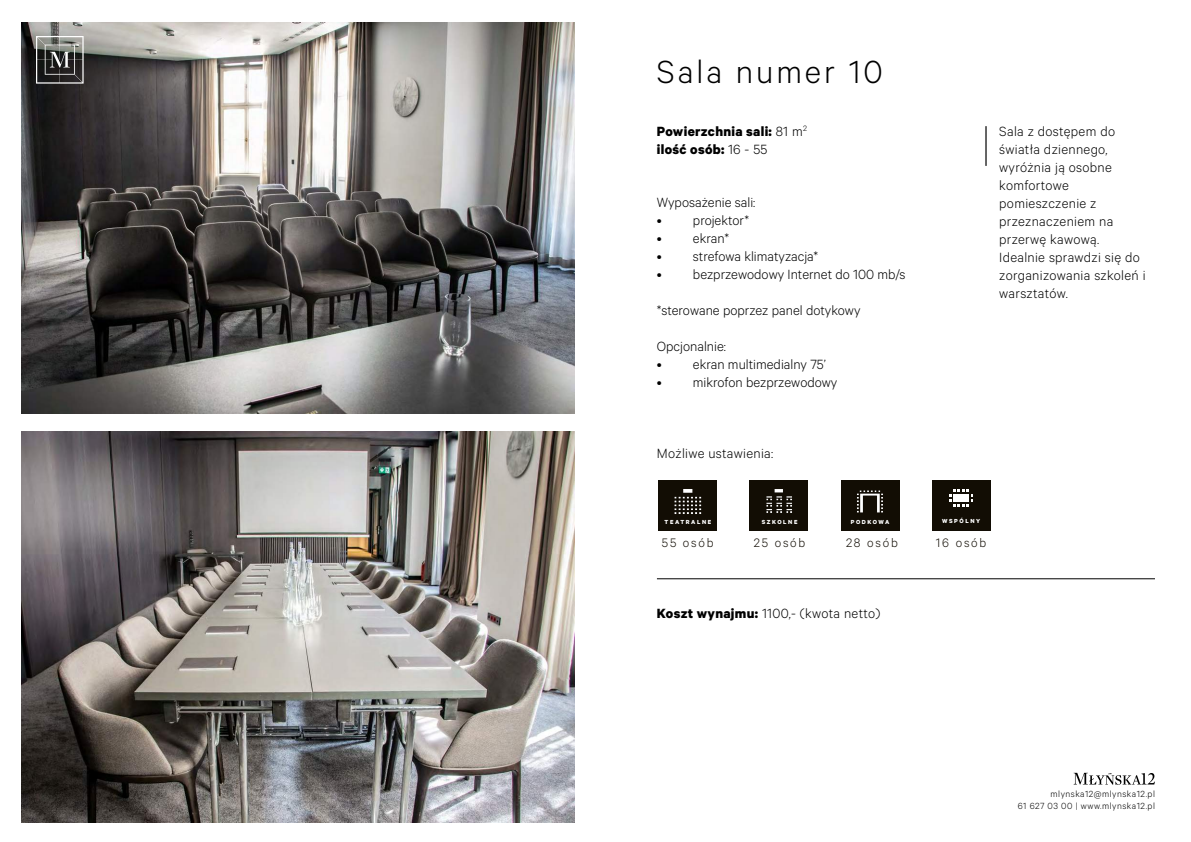
<style>
.page{position:relative;width:1191px;height:842px;background:#fff}
.page>*{position:absolute;margin:0;border:0;box-sizing:border-box;transform-origin:0 0}
.t1{font:300 36px "Calibre";letter-spacing:.08em;color:#000}
.t2{font:300 15px/18px "Calibre";letter-spacing:.015em;color:#000}
.t3{font:700 15px/18px "Calibre";letter-spacing:.02em;color:#000}
.t4{font:300 13.8px "Calibre";letter-spacing:.13em;color:#120d04}
.t5{font:300 10px/12px "Calibre";letter-spacing:.05em;color:#000;text-align:right}
.t6{font:700 6.6px "Calibre";letter-spacing:.24em;color:#fff}
.s1{font-weight:300}
.s2{font-weight:700}
</style>
<div class="page">
<svg style="left:1073px;top:773px;width:82px;height:12px"></svg>
<img style="left:21px;top:432px;width:553px;height:390px">
<img style="left:21px;top:23px;width:553px;height:390px">
<hr style="left:985px;top:126px;width:1px;height:40px;background:#000">
<hr style="left:657px;top:578px;width:498px;height:1px;background:#000">
<div style="left:658px;top:480px;width:58px;height:50px;background:#120d04"></div>
<div style="left:749px;top:480px;width:58px;height:50px;background:#120d04"></div>
<div style="left:841px;top:480px;width:58px;height:50px;background:#120d04"></div>
<div style="left:932px;top:480px;width:58px;height:50px;background:#120d04"></div>
<img style="left:674px;top:489px;width:28px;height:25px">
<img style="left:766px;top:489px;width:26px;height:24px">
<img style="left:857px;top:490px;width:26px;height:23px">
<svg style="left:949px;top:489px;width:23px;height:18px"></svg>
<svg style="left:36px;top:36px;width:48px;height:48px"></svg>
<h1 class="t1" style="left:657px;top:51px;width:227px">Sala numer 10</h1>
<p class="t3" style="left:657px;top:122px;width:152px">Powierzchnia sali: <span class="s1">81 m</span><sup>2 </sup>ilość osób: <span class="s1">16 - 55</span></p>
<p class="t2" style="left:657px;top:193px;width:100px">Wyposażenie sali:</p>
<p class="t2" style="left:657px;top:211px;width:94px">• projektor*</p>
<p class="t2" style="left:657px;top:229px;width:74px">• ekran*</p>
<p class="t2" style="left:657px;top:247px;width:163px">• strefowa klimatyzacja*</p>
<p class="t2" style="left:657px;top:265px;width:250px">• bezprzewodowy Internet do 100 mb/s</p>
<p class="t2" style="left:657px;top:301px;width:205px">*sterowane poprzez panel dotykowy</p>
<p class="t2" style="left:657px;top:337px;width:71px">Opcjonalnie:</p>
<p class="t2" style="left:657px;top:355px;width:170px">• ekran multimedialny 75’</p>
<p class="t2" style="left:657px;top:373px;width:182px">• mikrofon bezprzewodowy</p>
<p class="t2" style="left:657px;top:443px;width:118px">Możliwe ustawienia:</p>
<p class="t2" style="left:999px;top:122px;width:148px">Sala z dostępem do światła dziennego, wyróżnia ją osobne komfortowe pomieszczenie z przeznaczeniem na przerwę kawową.<br>Idealnie sprawdzi się do zorganizowania szkoleń i warsztatów.</p>
<p class="t6" style="left:664px;top:518px;width:48px">TEATRALNE</p>
<p class="t6" style="left:761px;top:518px;width:37px">SZKOLNE</p>
<p class="t6" style="left:850px;top:518px;width:40px">PODKOWA</p>
<p class="t6" style="left:942px;top:517px;width:40px">WSPÓLNY</p>
<p class="t4" style="left:662px;top:535px;width:53px">55 osób</p>
<p class="t4" style="left:753px;top:535px;width:53px">25 osób</p>
<p class="t4" style="left:846px;top:535px;width:53px">28 osób</p>
<p class="t4" style="left:936px;top:535px;width:52px">16 osób</p>
<p class="t2" style="left:657px;top:604px;width:225px"><span class="s2">Koszt wynajmu:</span> 1100,- (kwota netto)</p>
<p class="t5" style="left:1017px;top:788px;width:139px">mlynska12@mlynska12.pl<br>61 627 03 00 | www.mlynska12.pl</p>
</div>
